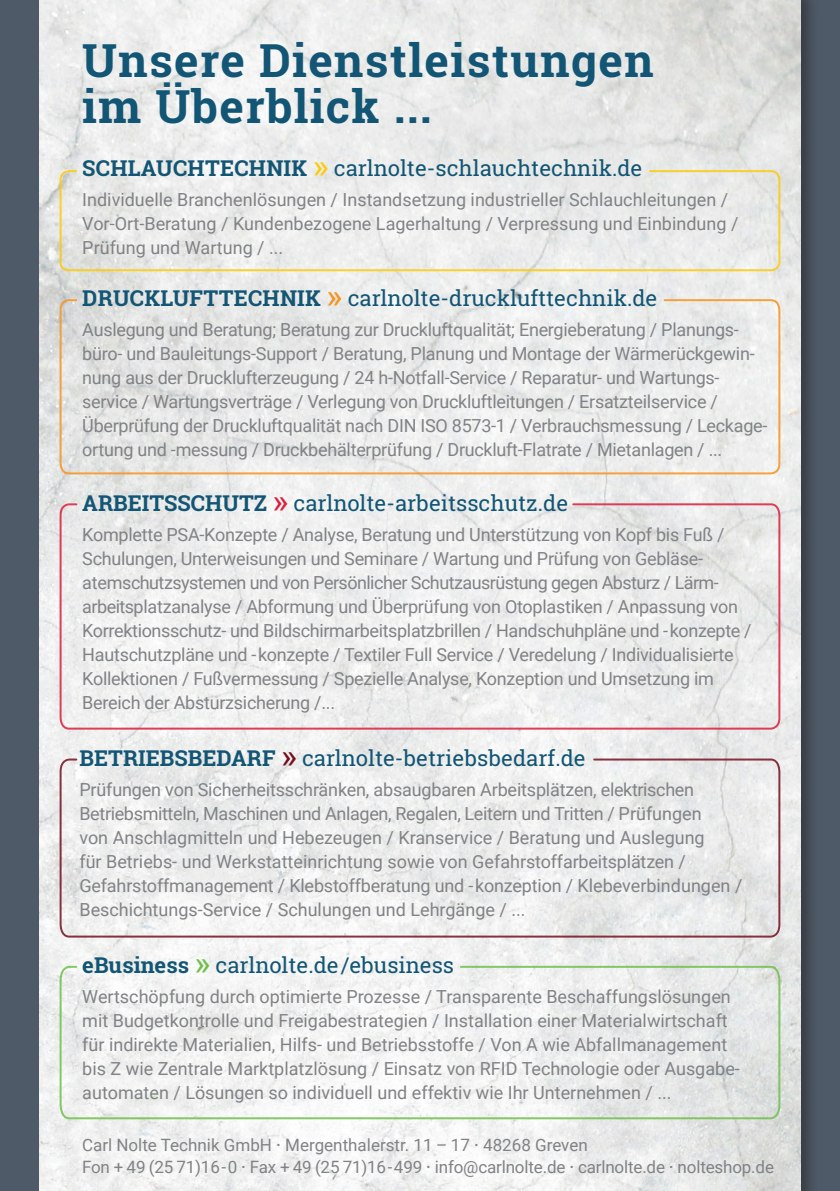
<style>
.page{position:relative;width:840px;height:1191px;background:#fff}
.page>*{position:absolute;margin:0;border:0;box-sizing:border-box;transform-origin:0 0}
.t1{font:700 46px/46px "Roboto Slab";letter-spacing:.03em;color:#125574}
.t2{font:22px "Roboto Slab";color:#125574}
.t3{font:18px/24px "Roboto";letter-spacing:-.015em;color:#808285}
.t4{font:17px/22px "Roboto";letter-spacing:-.01em;color:#808285}
.s1{font-weight:700}
.s2{font-size:34px;color:#feca0a}
.s3{font-size:34px;color:#f7931d}
.s4{font-size:34px;color:#da1f3d}
.s5{font-size:34px;color:#750f1f}
.s6{font-size:34px;color:#70bf4c}
.s7{font-weight:500}
</style>
<div class="page">
<div style="left:0;top:0;width:839px;height:1191px;background:#4e5a67"></div>
<div style="left:37px;top:0;width:782px;height:1191px;background:#231f20;opacity:.5"></div>
<img style="left:40px;top:0;width:759px;height:1191px">
<svg style="left:59px;top:757px;width:722px;height:181px"></svg>
<svg style="left:59px;top:964px;width:722px;height:156px"></svg>
<svg style="left:59px;top:169px;width:722px;height:103px"></svg>
<div style="left:60px;top:299px;width:720px;height:175px;border:2px solid #f7931d;border-radius:9px"></div>
<svg style="left:59px;top:502px;width:722px;height:228px"></svg>
<h1 class="t1" style="left:82px;top:36px;width:572px">Unsere Dienstleistungen im Überblick ...</h1>
<p class="t2" style="left:82px;top:153px;width:561px"><span class="s1">SCHLAUCHTECHNIK</span> <span class="s2">»</span> carlnolte-schlauchtechnik.de</p>
<p class="t3" style="left:82px;top:187px;width:657px">Individuelle Branchenlösungen / Instandsetzung industrieller Schlauchleitungen /<br>Vor-Ort-Beratung / Kundenbezogene Lagerhaltung / Verpressung und Einbindung /<br>Prüfung und Wartung / ...</p>
<p class="t2" style="left:82px;top:283px;width:576px"><span class="s1">DRUCKLUFTTECHNIK</span> <span class="s3">»</span> carlnolte-drucklufttechnik.de</p>
<p class="t3" style="left:82px;top:317px;width:686px">Auslegung und Beratung; Beratung zur Druckluftqualität; Energieberatung / Planungs&shy;büro- und Bauleitungs-Support / Beratung, Planung und Montage der Wärmerückgewin&shy;nung aus der Drucklufterzeugung / 24 h-Notfall-Service / Reparatur- und Wartungs&shy;service / Wartungsverträge / Verlegung von Druckluftleitungen / Ersatzteilservice / Überprüfung der Druckluftqualität nach DIN ISO 8573-1 / Verbrauchsmessung / Leckage&shy;ortung und -messung / Druckbehälterprüfung / Druckluft-Flatrate / Mietanlagen / ...</p>
<p class="t2" style="left:82px;top:487px;width:487px"><span class="s1">ARBEITSSCHUTZ</span> <span class="s4">»</span> carlnolte-arbeitsschutz.de</p>
<p class="t3" style="left:82px;top:521px;width:670px">Komplette PSA-Konzepte / Analyse, Beratung und Unterstützung von Kopf bis Fuß / Schulungen, Unterweisungen und Seminare / Wartung und Prüfung von Gebläse&shy;atemschutzsystemen und von Persönlicher Schutzausrüstung gegen Absturz / Lärm&shy;arbeitsplatzanalyse / Abformung und Überprüfung von Otoplastiken / Anpassung von Korrektionsschutz- und Bildschirmarbeitsplatzbrillen / Handschuhpläne und -konzepte / Hautschutzpläne und -konzepte / Textiler Full Service / Veredelung / Individualisierte Kollektionen / Fußvermessung / Spezielle Analyse, Konzeption und Umsetzung im Bereich der Absturzsicherung /...</p>
<p class="t2" style="left:79px;top:742px;width:507px"><span class="s1">BETRIEBSBEDARF</span> <span class="s5">»</span> carlnolte-betriebsbedarf.de</p>
<p class="t3" style="left:79px;top:776px;width:664px">Prüfungen von Sicherheitsschränken, absaugbaren Arbeitsplätzen, elektrischen Betriebsmitteln, Maschinen und Anlagen, Regalen, Leitern und Tritten / Prüfungen<br>von Anschlagmitteln und Hebezeugen / Kranservice / Beratung und Auslegung<br>für Betriebs- und Werkstatteinrichtung sowie von Gefahrstoffarbeitsplätzen / Gefahrstoffmanagement / Klebstoffberatung und -konzeption / Klebeverbindungen / Beschichtungs-Service / Schulungen und Lehrgänge / ...</p>
<p class="t2" style="left:82px;top:949px;width:373px"><span class="s1">eBusiness</span> <span class="s6">»</span> carlnolte.de/ebusiness</p>
<p class="t3" style="left:82px;top:983px;width:658px">Wertschöpfung durch optimierte Prozesse / Transparente Beschaffungslösungen mit Budgetkontrolle und Freigabestrategien / Installation einer Materialwirtschaft für indirekte Materialien, Hilfs- und Betriebsstoffe / Von A wie Abfallmanagement bis Z wie Zentrale Marktplatzlösung / Einsatz von RFID Technologie oder Ausgabe&shy;automaten / Lösungen so individuell und effektiv wie Ihr Unternehmen / ...</p>
<p class="t4" style="left:82px;top:1133px;width:693px">Carl Nolte Technik GmbH <span class="s7">·</span> Mergenthalerstr. 11 – 17 <span class="s7">·</span> 48268 Greven<br>Fon + 49 (25 71)16-0 <span class="s7">·</span> Fax + 49 (25 71)16-499 <span class="s7">·</span> info@carlnolte.de <span class="s7">·</span> carlnolte.de <span class="s7">·</span> nolteshop.de</p>
</div>
